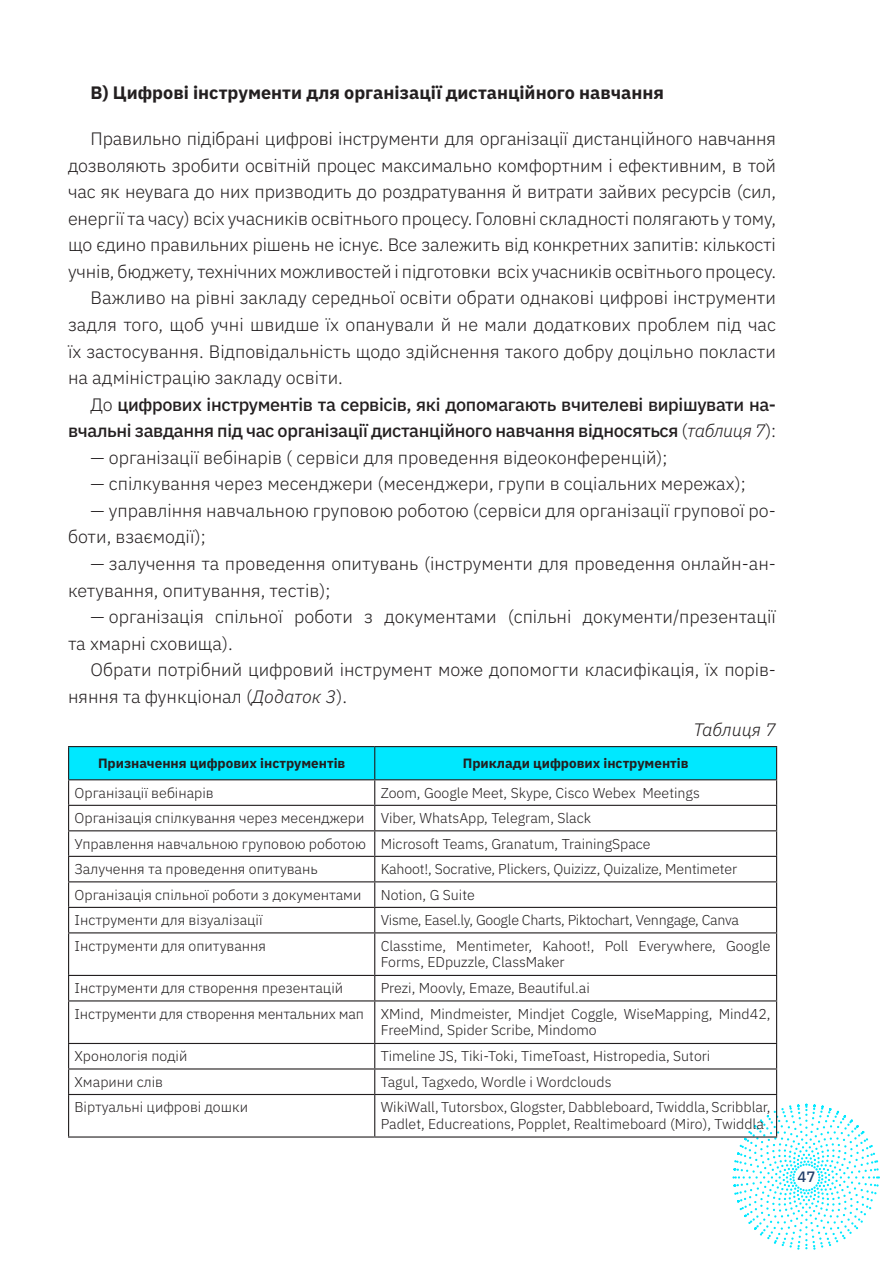
<style>
.page{position:relative;width:893px;height:1263px;background:#fff}
.page>*{position:absolute;margin:0;border:0;box-sizing:border-box;transform-origin:0 0}
.t1{font:300 18px/26.5px "IBM Plex Sans";color:#231f20}
.t2{font:500 18px/26.5px "IBM Plex Sans";letter-spacing:-.02em;color:#231f20;text-align:right}
.t3{font:700 18px "IBM Plex Sans";color:#231f20}
.t4{font:italic 300 18px "IBM Plex Sans";letter-spacing:-.005em;color:#231f20}
.t5{font:500 15px "IBM Plex Sans";color:#23406a}
.Стиль_абзаца_1{font:300 14.25px/16.5px "IBM Plex Sans";color:#231f20}
.Стиль_абзаца_1-2{font:300 14.25px "IBM Plex Sans";letter-spacing:-.02em;color:#231f20}
.Верх_табл{font:700 13.5px "IBM Plex Sans";color:#231f20}
.s1{font-weight:300}
.s2{font-weight:300;font-style:italic}
.s3{font-style:italic}
</style>
<div class="page">
<svg style="left:732px;top:1103px;width:148px;height:147px"></svg>
<svg style="left:68px;top:746px;width:709px;height:186px"></svg>
<hr style="left:68px;top:932px;width:307px;height:1px;background:#231f20">
<hr style="left:68px;top:933px;width:1px;height:42px;background:#231f20">
<hr style="left:375px;top:932px;width:402px;height:1px;background:#231f20">
<hr style="left:374px;top:933px;width:1px;height:42px;background:#231f20">
<hr style="left:776px;top:933px;width:1px;height:42px;background:#231f20">
<hr style="left:68px;top:975px;width:307px;height:1px;background:#231f20">
<svg style="left:68px;top:976px;width:1px;height:24px"></svg>
<hr style="left:375px;top:975px;width:402px;height:1px;background:#231f20">
<svg style="left:374px;top:976px;width:1px;height:24px"></svg>
<svg style="left:776px;top:976px;width:1px;height:24px"></svg>
<hr style="left:68px;top:1000px;width:307px;height:1px;background:#231f20">
<hr style="left:68px;top:1001px;width:1px;height:42px;background:#231f20">
<hr style="left:375px;top:1000px;width:402px;height:1px;background:#231f20">
<hr style="left:374px;top:1001px;width:1px;height:42px;background:#231f20">
<hr style="left:776px;top:1001px;width:1px;height:42px;background:#231f20">
<hr style="left:68px;top:1043px;width:307px;height:1px;background:#231f20">
<hr style="left:375px;top:1043px;width:402px;height:1px;background:#231f20">
<hr style="left:68px;top:1068px;width:307px;height:1px;background:#231f20">
<svg style="left:68px;top:1044px;width:1px;height:50px"></svg>
<hr style="left:375px;top:1068px;width:402px;height:1px;background:#231f20">
<svg style="left:374px;top:1044px;width:1px;height:50px"></svg>
<svg style="left:776px;top:1044px;width:1px;height:50px"></svg>
<hr style="left:68px;top:1094px;width:307px;height:1px;background:#231f20">
<hr style="left:68px;top:1095px;width:1px;height:41px;background:#231f20">
<hr style="left:375px;top:1094px;width:402px;height:1px;background:#231f20">
<hr style="left:374px;top:1095px;width:1px;height:41px;background:#231f20">
<hr style="left:776px;top:1095px;width:1px;height:41px;background:#231f20">
<hr style="left:68px;top:1136px;width:307px;height:1px;background:#231f20">
<hr style="left:375px;top:1136px;width:402px;height:1px;background:#231f20">
<p class="t3" style="left:91px;top:78px;width:575px">В) Цифрові інструменти для організації дистанційного навчання</p>
<p class="t1" style="left:68px;top:124px;width:710px;text-align:justify;text-indent:23px">Правильно підібрані цифрові інструменти для організації дистанційного навчання дозволяють зробити освітній процес максимально комфортним і ефективним, в той час як неувага до них призводить до роздратування й витрати зайвих ресурсів (сил, енергії та часу) всіх учасників освітнього процесу. Головні складності полягають у тому, що єдино правильних рішень не існує. Все залежить від конкретних запитів: кількості учнів, бюджету, технічних можливостей і підготовки всіх учасників освітнього процесу.</p>
<p class="t1" style="left:68px;top:283px;width:709px;text-align:justify;text-indent:23px">Важливо на рівні закладу середньої освіти обрати однакові цифрові інструменти задля того, щоб учні швидше їх опанували й не мали додаткових проблем під час їх застосування. Відповідальність щодо здійснення такого добру доцільно покласти на адміністрацію закладу освіти.</p>
<p class="t2" style="left:68px;top:389px;width:709px"><span class="s1">До</span> цифрових інструментів та сервісів, які допомагають вчителеві вирішувати на&shy;вчальні завдання під час організації дистанційного навчання відносяться <span class="s1">(</span><span class="s2">таблиця 7</span><span class="s1">):</span></p>
<p class="t1" style="left:91px;top:443px;width:579px">— організації вебінарів ( cервіси для проведення відеоконференцій);</p>
<p class="t1" style="left:91px;top:469px;width:657px">— спілкування через месенджери (месенджери, групи в соціальних мережах);</p>
<p class="t1" style="left:68px;top:496px;width:709px;text-indent:23px">— управління навчальною груповою роботою (сервіси для організації групової ро&shy;боти, взаємодії);</p>
<p class="t1" style="left:68px;top:549px;width:709px;text-indent:23px">— залучення та проведення опитувань (інструменти для проведення онлайн-ан&shy;кетування, опитування, тестів);</p>
<p class="t1" style="left:68px;top:602px;width:709px;text-indent:23px">— організація спільної роботи з документами (спільні документи/презентації та хмарні сховища).</p>
<p class="t1" style="left:68px;top:655px;width:709px;text-indent:23px">Обрати потрібний цифровий інструмент може допомогти класифікація, їх порів&shy;няння та функціонал (<span class="s3">Додаток 3</span>).</p>
<p class="t4" style="left:693px;top:716px;width:84px">Таблиця 7</p>
<p class="Верх_табл" style="left:98px;top:753px;width:249px">Призначення цифрових інструментів</p>
<p class="Верх_табл" style="left:463px;top:753px;width:227px">Приклади цифрових інструментів</p>
<p class="Стиль_абзаца_1" style="left:75px;top:783px;width:141px">Організації вебінарів</p>
<p class="Стиль_абзаца_1" style="left:381px;top:783px;width:321px">Zoom, Google Meet, Skype, Cisco Webex Meetings</p>
<p class="Стиль_абзаца_1" style="left:75px;top:809px;width:291px">Організація спілкування через месенджери</p>
<p class="Стиль_абзаца_1" style="left:381px;top:809px;width:212px">Vіber, WhatsApp, Telegram, Slack</p>
<p class="Стиль_абзаца_1" style="left:75px;top:834px;width:293px">Управлення навчальною груповою роботою</p>
<p class="Стиль_абзаца_1" style="left:381px;top:834px;width:271px">Microsoft Teams, Granatum, TrainingSpace</p>
<p class="Стиль_абзаца_1" style="left:75px;top:860px;width:245px">Залучення та проведення опитувань</p>
<p class="Стиль_абзаца_1" style="left:381px;top:860px;width:358px">Kahoot!, Socrative, Plickers, Quizizz, Quizalize, Mentimeter</p>
<p class="Стиль_абзаца_1" style="left:75px;top:885px;width:288px">Організація спільної роботи з документами</p>
<p class="Стиль_абзаца_1" style="left:381px;top:885px;width:96px">Notion, G Suite</p>
<p class="Стиль_абзаца_1" style="left:75px;top:911px;width:190px">Інструменти для візуалізації</p>
<p class="Стиль_абзаца_1-2" style="left:381px;top:909px;width:360px">Visme, Easel. ly, Google Charts, Piktochart, Venngage, Canva</p>
<p class="Стиль_абзаца_1" style="left:75px;top:936px;width:193px">Інструменти для опитування</p>
<p class="Стиль_абзаца_1" style="left:381px;top:936px;width:391px">Classtime, Mentimeter, Kahoot!, Poll Everywhere, Google<br>Forms, EDpuzzle, ClassMaker</p>
<p class="Стиль_абзаца_1" style="left:75px;top:979px;width:270px">Інструменти для створення презентацій</p>
<p class="Стиль_абзаца_1" style="left:381px;top:979px;width:211px">Prezi, Moovly, Emaze, Beautiful.ai</p>
<p class="Стиль_абзаца_1" style="left:75px;top:1004px;width:291px">Інструменти для створення ментальних мап</p>
<p class="Стиль_абзаца_1" style="left:381px;top:1004px;width:391px">XMind, Mindmeister, Mindjet Coggle, WiseMapping, Mind42,<br>FreeMind, Spider Scribe, Mindomo</p>
<p class="Стиль_абзаца_1" style="left:75px;top:1047px;width:114px">Хронологія подій</p>
<p class="Стиль_абзаца_1" style="left:381px;top:1047px;width:331px">Timeline JS, Tiki-Toki, TimeToast, Histropedia, Sutori</p>
<p class="Стиль_абзаца_1" style="left:75px;top:1072px;width:90px">Хмарини слів</p>
<p class="Стиль_абзаца_1" style="left:381px;top:1072px;width:232px">Tagul, Tagxedo, Wordle і Wordclouds</p>
<p class="Стиль_абзаца_1" style="left:75px;top:1098px;width:175px">Віртуальні цифрові дошки</p>
<p class="Стиль_абзаца_1" style="left:381px;top:1098px;width:391px">WikiWall, Tutorsbox, Glogster, Dabbleboard, Twiddla, Scribblar,<br>Padlet, Educreations, Popplet, Realtimeboard (Miro), Twiddla</p>
<p class="t5" style="left:797px;top:1165px;width:19px">47</p>
</div>
